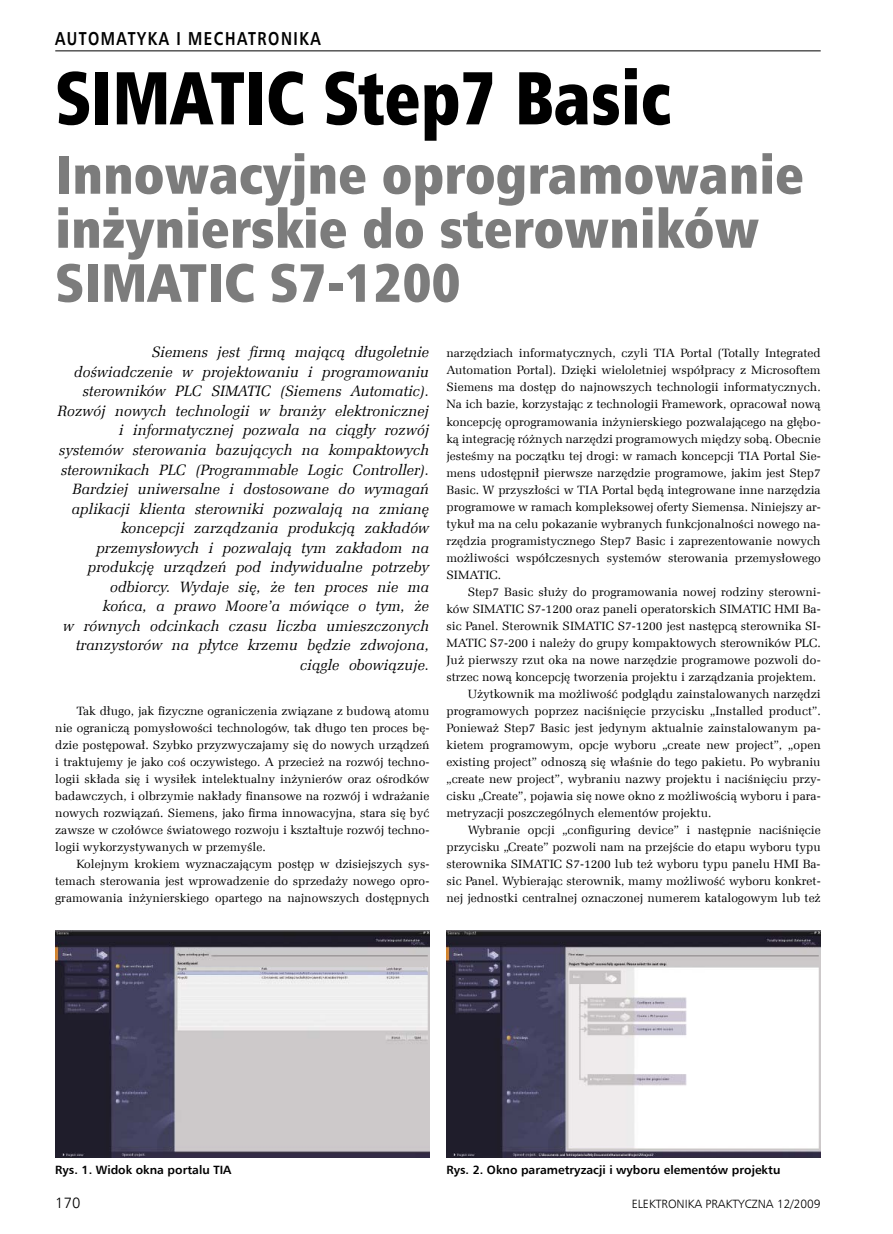
<style>
.page{position:relative;width:893px;height:1234px;background:#fff}
.page>*{position:absolute;margin:0;border:0;box-sizing:border-box;transform-origin:0 0}
.t1{font:75px "Humnst 777 X Blk Cn EU";color:#000;scale:.9 1}
.t2{font:54px/54px "Humnst 777 X Blk Cn EU";color:#7c7c7c}
.t3{font:700 18.75px "Humnst 777 EU";letter-spacing:.1em;color:#000;scale:.8 1}
.t4{font:italic 15px/19.5px "Zapf Ellipt EU";letter-spacing:.005em;color:#000;text-align:right}
.t5{font:15px "Humnst 777 Lt EU";color:#000}
.t6{font:12px/17px "Zapf Ellipt EU";color:#000;text-align:justify}
.t7{font:700 12px "Humnst 777 EU";color:#000}
.t8{font:12px "Humnst 777 Lt EU";color:#000}
</style>
<div class="page">
<hr style="left:55px;top:51px;width:766px;height:1px;background:#000">
<img style="left:55px;top:930px;width:374px;height:227px">
<img style="left:446px;top:930px;width:375px;height:227px">
<h3 class="t3" style="left:55px;top:27px;width:331px">Automatyka i mechatronika</h3>
<h1 class="t1" style="left:55px;top:50px;width:685px">SIMATIC Step7 Basic</h1>
<h2 class="t2" style="left:55px;top:148px;width:750px">Innowacyjne oprogramowanie inżynierskie do sterowników<br>SIMATIC S7-1200</h2>
<p class="t4" style="left:58px;top:343px;width:373px">Siemens jest firmą mającą długoletnie doświadczenie w projektowaniu i programowaniu sterowników PLC SIMATIC (Siemens Automatic).<br>Rozwój nowych technologii w branży elektronicznej i informatycznej pozwala na ciągły rozwój systemów sterowania bazujących na kompaktowych sterownikach PLC (Programmable Logic Controller).<br>Bardziej uniwersalne i dostosowane do wymagań aplikacji klienta sterowniki pozwalają na zmianę koncepcji zarządzania produkcją zakładów przemysłowych i pozwalają tym zakładom na produkcję urządzeń pod indywidualne potrzeby odbiorcy. Wydaje się, że ten proces nie ma<br>końca, a prawo Moore’a mówiące o tym, że<br>w równych odcinkach czasu liczba umieszczonych tranzystorów na płytce krzemu będzie zdwojona, ciągle obowiązuje.</p>
<p class="t6" style="left:55px;top:702px;width:376px;text-indent:21px">Tak długo, jak fizyczne ograniczenia związane z budową atomu nie ograniczą pomysłowości technologów, tak długo ten proces bę&shy;dzie postępował. Szybko przyzwyczajamy się do nowych urządzeń i traktujemy je jako coś oczywistego. A przecież na rozwój techno&shy;logii składa się i wysiłek intelektualny inżynierów oraz ośrodków badawczych, i olbrzymie nakłady finansowe na rozwój i wdrażanie nowych rozwiązań. Siemens, jako firma innowacyjna, stara się być zawsze w czołówce światowego rozwoju i kształtuje rozwój techno&shy;logii wykorzystywanych w przemyśle.</p>
<p class="t6" style="left:55px;top:855px;width:376px;text-indent:21px">Kolejnym krokiem wyznaczającym postęp w dzisiejszych sys&shy;temach sterowania jest wprowadzenie do sprzedaży nowego opro&shy;gramowania inżynierskiego opartego na najnowszych dostępnych</p>
<p class="t6" style="left:446px;top:345px;width:376px">narzędziach informatycznych, czyli TIA Portal (Totally Integrated Automation Portal). Dzięki wieloletniej współpracy z Microsoftem Siemens ma dostęp do najnowszych technologii informatycznych.<br>Na ich bazie, korzystając z technologii Framework, opracował nową koncepcję oprogramowania inżynierskiego pozwalającego na głębo&shy;ką integrację różnych narzędzi programowych między sobą. Obecnie jesteśmy na początku tej drogi: w ramach koncepcji TIA Portal Sie&shy;mens udostępnił pierwsze narzędzie programowe, jakim jest Step7<br>Basic. W przyszłości w TIA Portal będą integrowane inne narzędzia programowe w ramach kompleksowej oferty Siemensa. Niniejszy ar&shy;tykuł ma na celu pokazanie wybranych funkcjonalności nowego na&shy;rzędzia programistycznego Step7 Basic i zaprezentowanie nowych możliwości współczesnych systemów sterowania przemysłowego SIMATIC.</p>
<p class="t6" style="left:468px;top:583px;width:354px">Step7 Basic służy do programowania nowej rodziny sterowni-</p>
<p class="t6" style="left:446px;top:600px;width:376px">ków SIMATIC S7-1200 oraz paneli operatorskich SIMATIC HMI Ba-</p>
<p class="t6" style="left:446px;top:617px;width:376px">sic Panel. Sterownik SIMATIC S7-1200 jest następcą sterownika SI-</p>
<p class="t6" style="left:446px;top:634px;width:376px">MATIC S7-200 i należy do grupy kompaktowych sterowników PLC.</p>
<p class="t6" style="left:446px;top:651px;width:376px">Już pierwszy rzut oka na nowe narzędzie programowe pozwoli do-</p>
<p class="t6" style="left:446px;top:668px;width:371px">strzec nową koncepcję tworzenia projektu i zarządzania projektem.</p>
<p class="t6" style="left:468px;top:685px;width:354px">Użytkownik ma możliwość podglądu zainstalowanych narzędzi</p>
<p class="t6" style="left:446px;top:702px;width:376px">programowych poprzez naciśnięcie przycisku „Installed product”.</p>
<p class="t6" style="left:446px;top:719px;width:376px">Ponieważ Step7 Basic jest jedynym aktualnie zainstalowanym pa-</p>
<p class="t6" style="left:446px;top:736px;width:376px">kietem programowym, opcje wyboru „create new project”, „open</p>
<p class="t6" style="left:446px;top:753px;width:376px">existing project” odnoszą się właśnie do tego pakietu. Po wybraniu</p>
<p class="t6" style="left:446px;top:770px;width:376px">„create new project”, wybraniu nazwy projektu i naciśnięciu przy-</p>
<p class="t6" style="left:446px;top:787px;width:376px">cisku „Create”, pojawia się nowe okno z możliwością wyboru i para-</p>
<p class="t6" style="left:446px;top:804px;width:266px">metryzacji poszczególnych elementów projektu.</p>
<p class="t6" style="left:468px;top:821px;width:354px">Wybranie opcji „configuring device” i następnie naciśnięcie</p>
<p class="t6" style="left:446px;top:838px;width:376px">przycisku „Create” pozwoli nam na przejście do etapu wyboru typu</p>
<p class="t6" style="left:446px;top:855px;width:376px">sterownika SIMATIC S7-1200 lub też wyboru typu panelu HMI Ba-</p>
<p class="t6" style="left:446px;top:872px;width:376px">sic Panel. Wybierając sterownik, mamy możliwość wyboru konkret-</p>
<p class="t6" style="left:446px;top:889px;width:376px">nej jednostki centralnej oznaczonej numerem katalogowym lub też</p>
<p class="t7" style="left:55px;top:1162px;width:178px">Rys. 1. Widok okna portalu TIA</p>
<p class="t7" style="left:446px;top:1162px;width:335px">Rys. 2. Okno parametryzacji i wyboru elementów projektu</p>
<p class="t5" style="left:55px;top:1193px;width:27px">170</p>
<p class="t8" style="left:632px;top:1196px;width:191px">ELEKTRONIKA PRAKTYCZNA 12/2009</p>
</div>
